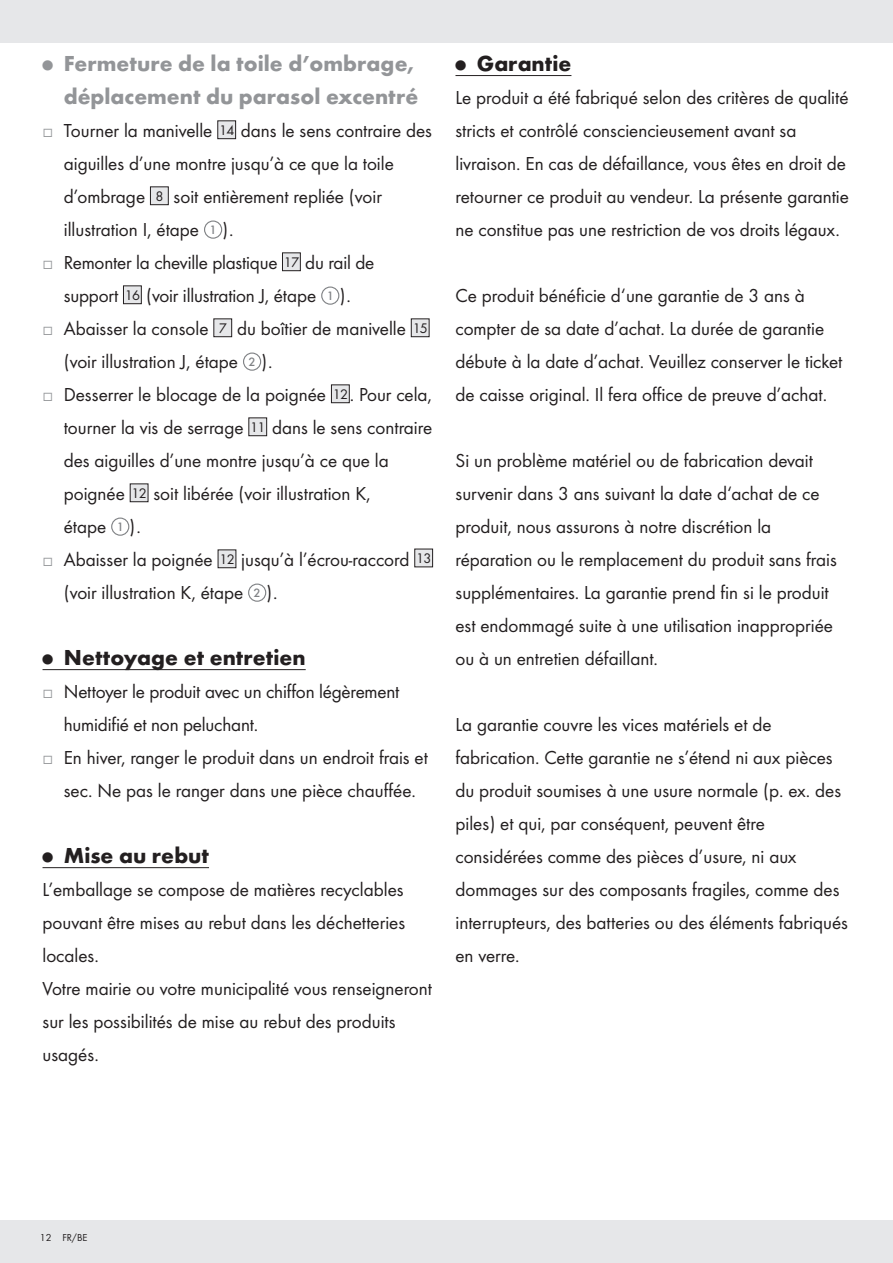
<style>
.page{position:relative;width:893px;height:1263px;background:#fff}
.page>*{position:absolute;margin:0;border:0;box-sizing:border-box;transform-origin:0 0}
.FR_Überschrift{font:700 22.5px/33px "Futura";color:#939598;text-align:right}
.FR_Kapitelüberschrif{font:700 22.5px "Futura";color:#231f20}
.FR_Fließtext{font:19.5px/33px "Futura Boo";color:#231f20}
.Inhaltsverz__Cover{font:14.4px "Futura Boo";letter-spacing:-.05em;color:#231f20}
.FR_Überschrift-2{font:500 12.6px "Futura";color:#808285}
.t1{font:10.5px "Futura Boo";color:#231f20}
.s1{font-family:"European Pi Three";font-weight:400;font-size:10.5px}
.s2{font-family:"European Pi Three";color:#939598}
</style>
<div class="page">
<div style="left:0;top:1220px;width:893px;height:43px;background:#e6e7e9"></div>
<div style="left:0;top:0;width:893px;height:43px;background:#e6e7e9"></div>
<hr style="left:43px;top:669px;width:263px;height:1px;background:#231f20">
<hr style="left:43px;top:867px;width:166px;height:1px;background:#231f20">
<div style="left:218px;top:121px;width:18px;height:18px;background:#e6e7e9"></div>
<div style="left:217px;top:120px;width:19px;height:19px;border:1px solid #231f20"></div>
<div style="left:150px;top:187px;width:18px;height:18px;background:#e6e7e9"></div>
<div style="left:150px;top:186px;width:19px;height:19px;border:1px solid #231f20"></div>
<div style="left:204px;top:220px;width:18px;height:19px;border:1px solid #808285;border-radius:50%"></div>
<div style="left:282px;top:253px;width:18px;height:18px;background:#e6e7e9"></div>
<div style="left:282px;top:252px;width:19px;height:19px;border:1px solid #231f20"></div>
<div style="left:123px;top:286px;width:18px;height:18px;background:#e6e7e9"></div>
<div style="left:123px;top:285px;width:19px;height:19px;border:1px solid #231f20"></div>
<div style="left:321px;top:286px;width:18px;height:19px;border:1px solid #808285;border-radius:50%"></div>
<div style="left:214px;top:319px;width:18px;height:18px;background:#e6e7e9"></div>
<div style="left:213px;top:318px;width:19px;height:19px;border:1px solid #231f20"></div>
<div style="left:411px;top:319px;width:18px;height:18px;background:#e6e7e9"></div>
<div style="left:411px;top:318px;width:19px;height:19px;border:1px solid #231f20"></div>
<div style="left:243px;top:352px;width:18px;height:19px;border:1px solid #808285;border-radius:50%"></div>
<div style="left:331px;top:385px;width:18px;height:18px;background:#e6e7e9"></div>
<div style="left:331px;top:384px;width:19px;height:19px;border:1px solid #231f20"></div>
<div style="left:249px;top:418px;width:18px;height:18px;background:#e6e7e9"></div>
<div style="left:248px;top:417px;width:19px;height:19px;border:1px solid #231f20"></div>
<div style="left:130px;top:484px;width:18px;height:18px;background:#e6e7e9"></div>
<div style="left:130px;top:483px;width:18px;height:19px;border:1px solid #231f20"></div>
<div style="left:111px;top:517px;width:18px;height:19px;border:1px solid #808285;border-radius:50%"></div>
<div style="left:218px;top:550px;width:18px;height:18px;background:#e6e7e9"></div>
<div style="left:218px;top:549px;width:18px;height:19px;border:1px solid #231f20"></div>
<div style="left:415px;top:549px;width:18px;height:18px;background:#e6e7e9"></div>
<div style="left:414px;top:549px;width:19px;height:18px;border:1px solid #231f20"></div>
<div style="left:248px;top:583px;width:18px;height:19px;border:1px solid #808285;border-radius:50%"></div>
<hr style="left:455px;top:75px;width:116px;height:1px;background:#231f20">
<p class="FR_Überschrift" style="left:43px;top:45px;width:377px"><span class="s1">Q</span> Fermeture de la toile d’ombrage, déplacement du parasol excentré</p>
<p class="FR_Fließtext" style="left:43px;top:112px;width:171px"><span class="s2">j</span> Tourner la manivelle</p>
<p class="Inhaltsverz__Cover" style="left:219px;top:120px;width:17px">14</p>
<p class="FR_Fließtext" style="left:64px;top:112px;width:370px;text-indent:177px">dans le sens contraire des aiguilles d’une montre jusqu’à ce que la toile d’ombrage</p>
<p class="FR_Fließtext" style="left:64px;top:178px;width:320px;text-indent:110px">soit entièrement repliée (voir illustration I, étape</p>
<p class="Inhaltsverz__Cover" style="left:156px;top:186px;width:9px">8</p>
<p class="FR_Überschrift-2" style="left:210px;top:221px;width:9px">1</p>
<p class="FR_Fließtext" style="left:222px;top:211px;width:13px">).</p>
<p class="FR_Fließtext" style="left:43px;top:244px;width:237px"><span class="s2">j</span> Remonter la cheville plastique</p>
<p class="Inhaltsverz__Cover" style="left:284px;top:252px;width:17px">17</p>
<p class="FR_Fließtext" style="left:305px;top:244px;width:71px">du rail de</p>
<p class="FR_Fließtext" style="left:64px;top:277px;width:56px">support</p>
<p class="Inhaltsverz__Cover" style="left:125px;top:285px;width:17px">16</p>
<p class="FR_Fließtext" style="left:146px;top:277px;width:172px">(voir illustration J, étape</p>
<p class="FR_Überschrift-2" style="left:327px;top:287px;width:9px">1</p>
<p class="FR_Fließtext" style="left:340px;top:277px;width:13px">).</p>
<p class="FR_Fließtext" style="left:43px;top:310px;width:167px"><span class="s2">j</span> Abaisser la console</p>
<p class="Inhaltsverz__Cover" style="left:219px;top:318px;width:9px">7</p>
<p class="FR_Fließtext" style="left:237px;top:310px;width:170px">du boîtier de manivelle</p>
<p class="Inhaltsverz__Cover" style="left:413px;top:318px;width:17px">15</p>
<p class="FR_Fließtext" style="left:64px;top:343px;width:176px">(voir illustration J, étape</p>
<p class="FR_Überschrift-2" style="left:249px;top:353px;width:9px">2</p>
<p class="FR_Fließtext" style="left:261px;top:343px;width:13px">).</p>
<p class="FR_Fließtext" style="left:43px;top:376px;width:285px"><span class="s2">j</span> Desserrer le blocage de la poignée</p>
<p class="Inhaltsverz__Cover" style="left:333px;top:384px;width:17px">12</p>
<p class="FR_Fließtext" style="left:350px;top:376px;width:84px">. Pour cela,</p>
<p class="FR_Fließtext" style="left:64px;top:409px;width:181px">tourner la vis de serrage</p>
<p class="Inhaltsverz__Cover" style="left:250px;top:417px;width:17px">11</p>
<p class="FR_Fließtext" style="left:64px;top:409px;width:370px;text-indent:208px">dans le sens contraire des aiguilles d’une montre jusqu’à ce que la poignée</p>
<p class="Inhaltsverz__Cover" style="left:132px;top:483px;width:17px">12</p>
<p class="FR_Fließtext" style="left:153px;top:475px;width:219px">soit libérée (voir illustration K,</p>
<p class="FR_Fließtext" style="left:64px;top:508px;width:44px">étape</p>
<p class="FR_Überschrift-2" style="left:117px;top:518px;width:9px">1</p>
<p class="FR_Fließtext" style="left:130px;top:508px;width:13px">).</p>
<p class="FR_Fließtext" style="left:43px;top:541px;width:172px"><span class="s2">j</span> Abaisser la poignée</p>
<p class="Inhaltsverz__Cover" style="left:220px;top:549px;width:17px">12</p>
<p class="FR_Fließtext" style="left:241px;top:541px;width:170px">jusqu’à l’écrou-raccord</p>
<p class="Inhaltsverz__Cover" style="left:416px;top:548px;width:17px">13</p>
<p class="FR_Fließtext" style="left:64px;top:574px;width:181px">(voir illustration K, étape</p>
<p class="FR_Überschrift-2" style="left:254px;top:584px;width:9px">2</p>
<p class="FR_Fließtext" style="left:267px;top:574px;width:13px">).</p>
<p class="FR_Kapitelüberschrif" style="left:43px;top:640px;width:265px"><span class="s1">Q</span> Nettoyage et entretien</p>
<p class="FR_Fließtext" style="left:64px;top:673px;width:337px;text-indent:-21px"><span class="s2">j</span> Nettoyer le produit avec un chiffon légèrement humidifié et non peluchant.</p>
<p class="FR_Fließtext" style="left:43px;top:739px;width:387px;text-align:center"><span class="s2">j</span> En hiver, ranger le produit dans un endroit frais et sec. Ne pas le ranger dans une pièce chauffée.</p>
<p class="FR_Kapitelüberschrif" style="left:43px;top:838px;width:168px"><span class="s1">Q</span> Mise au rebut</p>
<p class="FR_Fließtext" style="left:43px;top:871px;width:364px;text-align:justify">L’emballage se compose de matières recyclables pouvant être mises au rebut dans les déchetteries locales.</p>
<p class="FR_Fließtext" style="left:43px;top:970px;width:391px">Votre mairie ou votre municipalité vous renseigneront sur les possibilités de mise au rebut des produits usagés.</p>
<p class="FR_Kapitelüberschrif" style="left:455px;top:46px;width:117px"><span class="s1">Q</span> Garantie</p>
<p class="FR_Fließtext" style="left:455px;top:79px;width:395px">Le produit a été fabriqué selon des critères de qualité stricts et contrôlé consciencieusement avant sa livraison. En cas de défaillance, vous êtes en droit de retourner ce produit au vendeur. La présente garantie ne constitue pas une restriction de vos droits légaux.</p>
<p class="FR_Fließtext" style="left:455px;top:277px;width:388px">Ce produit bénéficie d‘une garantie de 3 ans à compter de sa date d’achat. La durée de garantie débute à la date d’achat. Veuillez conserver le ticket de caisse original. Il fera office de preuve d’achat.</p>
<p class="FR_Fließtext" style="left:455px;top:442px;width:383px">Si un problème matériel ou de fabrication devait survenir dans 3 ans suivant la date d‘achat de ce produit, nous assurons à notre discrétion la réparation ou le remplacement du produit sans frais supplémentaires. La garantie prend fin si le produit est endommagé suite à une utilisation inappropriée ou à un entretien défaillant.</p>
<p class="FR_Fließtext" style="left:455px;top:706px;width:394px">La garantie couvre les vices matériels et de fabrication. Cette garantie ne s’étend ni aux pièces du produit soumises à une usure normale (p. ex. des piles) et qui, par conséquent, peuvent être considérées comme des pièces d’usure, ni aux dommages sur des composants fragiles, comme des interrupteurs, des batteries ou des éléments fabriqués en verre.</p>
<p class="t1" style="left:40px;top:1230px;width:49px">12 FR/BE</p>
</div>
